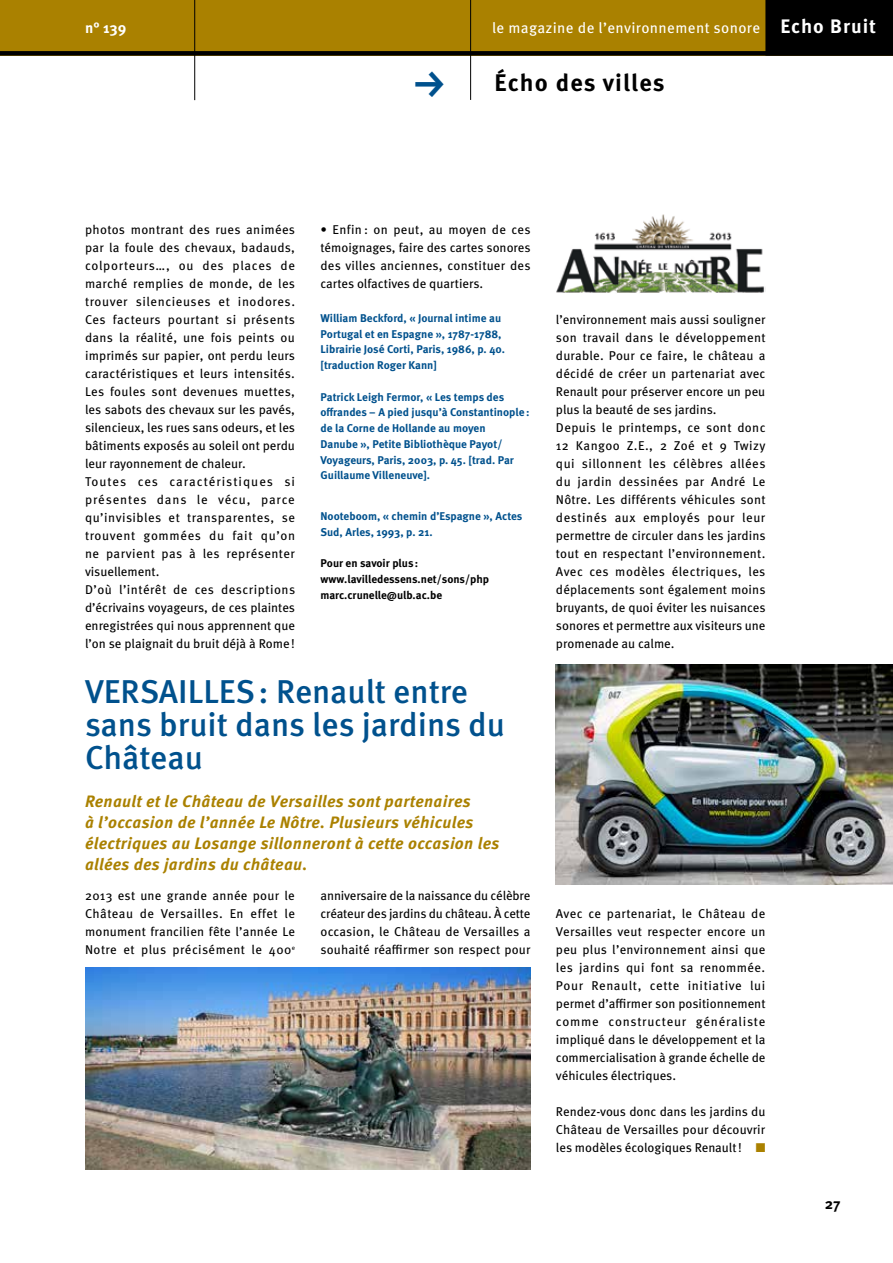
<style>
.page{position:relative;width:893px;height:1263px;background:#fff}
.page>*{position:absolute;margin:0;border:0;box-sizing:border-box;transform-origin:0 0}
.t1{font:45px "FF Dingbests";color:#00518d}
.t2{font:500 33px/33px "Meta OT";color:#00518d}
.t3{font:700 24px "Meta OT";letter-spacing:.045em;color:#000}
.t4{font:italic 700 16.5px/21px "Meta OT";letter-spacing:.02em;color:#aa8100}
.t5{font:15px "Meta OT";letter-spacing:.025em;color:#fff}
.t6{font:700 15px "Meta OT";color:#fff}
.t7{font:700 15px "Meta OT";color:#000}
.t8{font:12.75px/18px "Meta OT";letter-spacing:.015em;color:#000;text-align:justify}
.t9{font:700 11.25px/15.8px "Meta OT";color:#00518d}
.t10{font:700 11.25px/15.8px "Meta OT";color:#000}
.s1{font-weight:700;font-size:19.5px}
.s2{color:#aa8100}
</style>
<div class="page">
<div style="left:0;top:0;width:893px;height:56px;background:#aa8100"></div>
<hr style="left:470px;top:0;width:1px;height:100px;background:#000">
<hr style="left:194px;top:0;width:1px;height:100px;background:#000">
<div style="left:765px;top:0;width:128px;height:56px;background:#000"></div>
<div style="left:0;top:51px;width:893px;height:5px;background:#000"></div>
<img style="left:85px;top:967px;width:445px;height:202px">
<img style="left:556px;top:214px;width:209px;height:79px">
<img style="left:556px;top:664px;width:337px;height:220px">
<p class="t6" style="left:85px;top:18px;width:43px">n° 139</p>
<p class="t5" style="left:492px;top:19px;width:385px">le magazine de l’environnement sonore <span class="s1">Echo Bruit</span></p>
<h1 class="t1" style="left:405px;top:101px;width:35px;rotate:-90deg">g</h1>
<h3 class="t3" style="left:495px;top:68px;width:171px">Écho des villes</h3>
<p class="t8" style="left:85px;top:221px;width:212px;text-align:left">photos montrant des rues animées par la foule des chevaux, badauds, colporteurs…, ou des places de marché remplies de monde, de les trouver silencieuses et inodores.<br>Ces facteurs pourtant si présents dans la réalité, une fois peints ou imprimés sur papier, ont perdu leurs caractéristiques et leurs intensités.<br>Les foules sont devenues muettes, les sabots des chevaux sur les pavés, silencieux, les rues sans odeurs, et les bâtiments exposés au soleil ont perdu leur rayonnement de chaleur.<br>Toutes ces caractéristiques si présentes dans le vécu, parce qu’invisibles et transparentes, se trouvent gommées du fait qu’on ne parvient pas à les représenter visuellement.<br>D’où l’intérêt de ces descriptions d’écrivains voyageurs, de ces plaintes enregistrées qui nous apprennent que l’on se plaignait du bruit déjà à Rome!</p>
<p class="t8" style="left:320px;top:221px;width:212px">• Enfin : on peut, au moyen de ces témoignages, faire des cartes sonores des villes anciennes, constituer des cartes olfactives de quartiers.</p>
<p class="t9" style="left:320px;top:310px;width:186px">William Beckford, « Journal intime au Portugal et en Espagne », 1787-1788, Librairie José Corti, Paris, 1986, p. 40. [traduction Roger Kann]</p>
<p class="t9" style="left:320px;top:389px;width:210px">Patrick Leigh Fermor, « Les temps des offrandes – A pied jusqu’à Constantinople: de la Corne de Hollande au moyen<br>Danube », Petite Bibliothèque Payot/ Voyageurs, Paris, 2003, p. 45. [trad. Par Guillaume Villeneuve].</p>
<p class="t9" style="left:320px;top:508px;width:203px">Nooteboom, « chemin d’Espagne », Actes<br>Sud, Arles, 1993, p. 21.</p>
<p class="t10" style="left:320px;top:555px;width:170px">Pour en savoir plus: www.lavilledessens.net/sons/php marc.crunelle@ulb.ac.be</p>
<h2 class="t2" style="left:85px;top:676px;width:422px">VERSAILLES: Renault entre sans bruit dans les jardins du<br>Château</h2>
<p class="t4" style="left:85px;top:791px;width:416px">Renault et le Château de Versailles sont partenaires<br>à l’occasion de l’année Le Nôtre. Plusieurs véhicules électriques au Losange sillonneront à cette occasion les allées des jardins du château.</p>
<p class="t8" style="left:85px;top:887px;width:212px">2013 est une grande année pour le Château de Versailles. En effet le monument francilien fête l’année Le Notre et plus précisément le 400<sup>e</sup></p>
<p class="t8" style="left:320px;top:887px;width:212px">anniversaire de la naissance du célèbre créateur des jardins du château. À cette occasion, le Château de Versailles a souhaité réaffirmer son respect pour</p>
<p class="t8" style="left:556px;top:311px;width:211px;text-align:left">l’environnement mais aussi souligner son travail dans le développement durable. Pour ce faire, le château a décidé de créer un partenariat avec Renault pour préserver encore un peu plus la beauté de ses jardins.<br>Depuis le printemps, ce sont donc 12 Kangoo Z.E., 2 Zoé et 9 Twizy qui sillonnent les célèbres allées du jardin dessinées par André Le Nôtre. Les différents véhicules sont destinés aux employés pour leur permettre de circuler dans les jardins tout en respectant l’environnement.<br>Avec ces modèles électriques, les déplacements sont également moins bruyants, de quoi éviter les nuisances sonores et permettre aux visiteurs une promenade au calme.</p>
<p class="t8" style="left:556px;top:905px;width:211px">Avec ce partenariat, le Château de Versailles veut respecter encore un peu plus l’environnement ainsi que les jardins qui font sa renommée.<br>Pour Renault, cette initiative lui permet d’affirmer son positionnement comme constructeur généraliste impliqué dans le développement et la commercialisation à grande échelle de véhicules électriques.</p>
<p class="t8" style="left:556px;top:1103px;width:211px">Rendez-vous donc dans les jardins du Château de Versailles pour découvrir les modèles écologiques Renault! <span class="s2">■</span></p>
<p class="t7" style="left:825px;top:1194px;width:17px">27</p>
</div>
